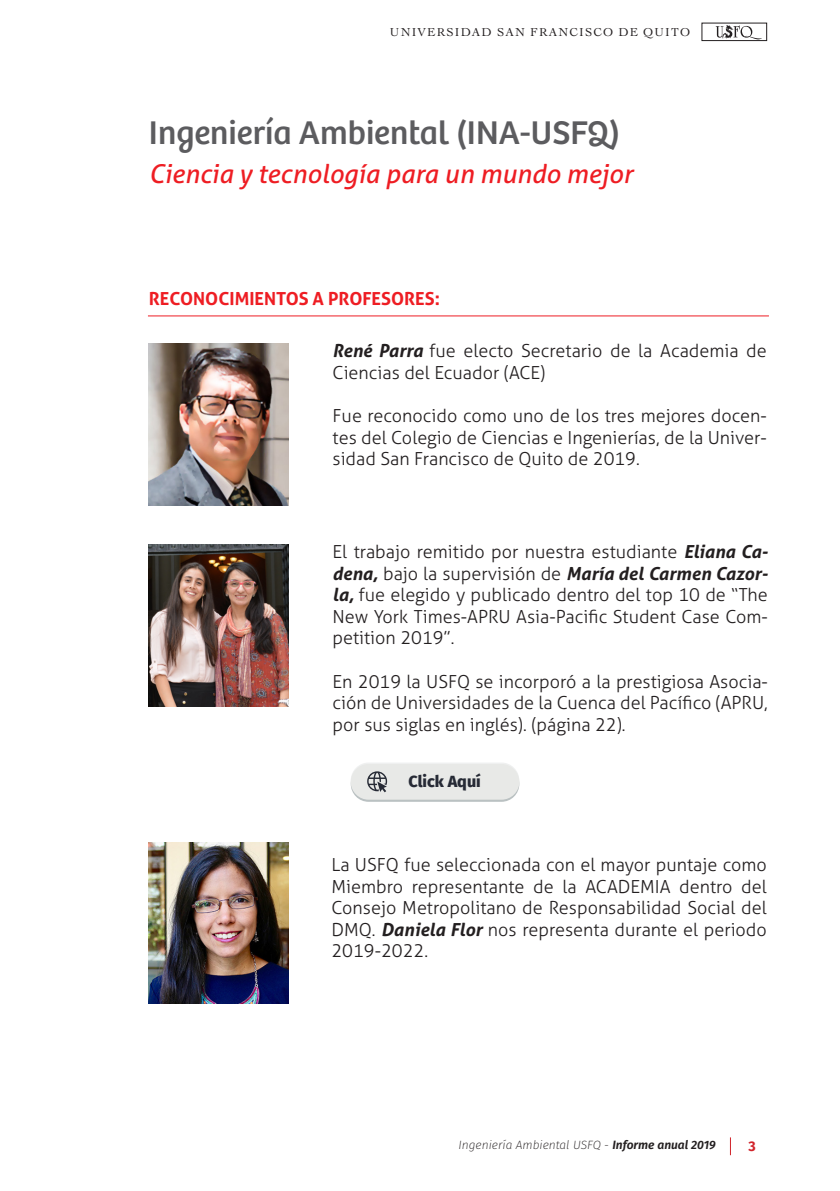
<style>
.page{position:relative;width:840px;height:1191px;background:#fff}
.page>*{position:absolute;margin:0;border:0;box-sizing:border-box;transform-origin:0 0}
.titulos{font:34px "Bree";color:#5c5c5f}
.titulos-2{font:italic 26px "Aller";color:#ee1d23}
.texto{font:300 18px/21.6px "Aller";color:#231f20;text-align:justify}
.texto-2{font:700 18px "Aller";color:#ee1d23}
.t1{font:800 16.2px "Fira Sans";color:#262a35}
.t2{font:700 14px "Fira Sans";color:#d1232a}
.t3{font:italic 200 12px "Fira Sans";color:#231f20}
.t4{font:12px "Cochin";letter-spacing:.1em;color:#231f20}
.s1{font-weight:700;font-style:italic}
.s2{font-weight:600}
</style>
<div class="page">
<div style="left:701px;top:23px;width:65px;height:18px;border:1px solid #231f20"></div>
<svg style="left:715px;top:25px;width:46px;height:15px"></svg>
<img style="left:149px;top:344px;width:139px;height:161px">
<img style="left:149px;top:545px;width:139px;height:161px">
<img style="left:149px;top:842px;width:139px;height:161px">
<hr style="left:148px;top:315px;width:620px;height:1px;background:#ee1d23">
<svg style="left:350px;top:766px;width:169px;height:36px"></svg>
<div style="left:350px;top:762px;width:169px;height:36px;background:#eff0f0;border-radius:18px"></div>
<div style="left:350px;top:764px;width:169px;height:35px;background:#e8e9e7;border-radius:18px"></div>
<svg style="left:367px;top:771px;width:20px;height:21px"></svg>
<p class="t4" style="left:390px;top:24px;width:301px">UNIVERSIDAD SAN FRANCISCO DE QUITO</p>
<p class="titulos" style="left:149px;top:112px;width:472px">Ingeniería Ambiental (INA-USFQ)</p>
<p class="titulos-2" style="left:149px;top:157px;width:485px">Ciencia y tecnología para un mundo mejor</p>
<p class="texto-2" style="left:149px;top:288px;width:292px">RECONOCIMIENTOS A PROFESORES:</p>
<p class="texto" style="left:332px;top:340px;width:435px"><span class="s1">René Parra</span> fue electo Secretario de la Academia de<br>Ciencias del Ecuador (ACE)</p>
<p class="texto" style="left:332px;top:405px;width:435px">Fue reconocido como uno de los tres mejores docen&shy;tes del Colegio de Ciencias e Ingenierías, de la Univer&shy;sidad San Francisco de Quito de 2019.</p>
<p class="texto" style="left:332px;top:541px;width:436px">El trabajo remitido por nuestra estudiante <span class="s1">Eliana Ca&shy;dena,</span> bajo la supervisión de <span class="s1">María del Carmen Cazor&shy;la,</span> fue elegido y publicado dentro del top 10 de “The New York Times-APRU Asia-Pacific Student Case Com&shy;petition 2019”.</p>
<p class="texto" style="left:332px;top:670px;width:436px">En 2019 la USFQ se incorporó a la prestigiosa Asocia&shy;ción de Universidades de la Cuenca del Pacífico (APRU, por sus siglas en inglés). (página 22).</p>
<p class="t1" style="left:408px;top:767px;width:74px">Click Aquí</p>
<p class="texto" style="left:331px;top:853px;width:436px">La USFQ fue seleccionada con el mayor puntaje como Miembro representante de la ACADEMIA dentro del Consejo Metropolitano de Responsabilidad Social del DMQ. <span class="s1">Daniela Flor</span> nos representa durante el periodo 2019-2022.</p>
<p class="t3" style="left:458px;top:1136px;width:258px">Ingeniería Ambiental USFQ - <span class="s2">Informe anual 2019</span></p>
<p class="t2" style="left:748px;top:1133px;width:9px">3</p>
</div>
